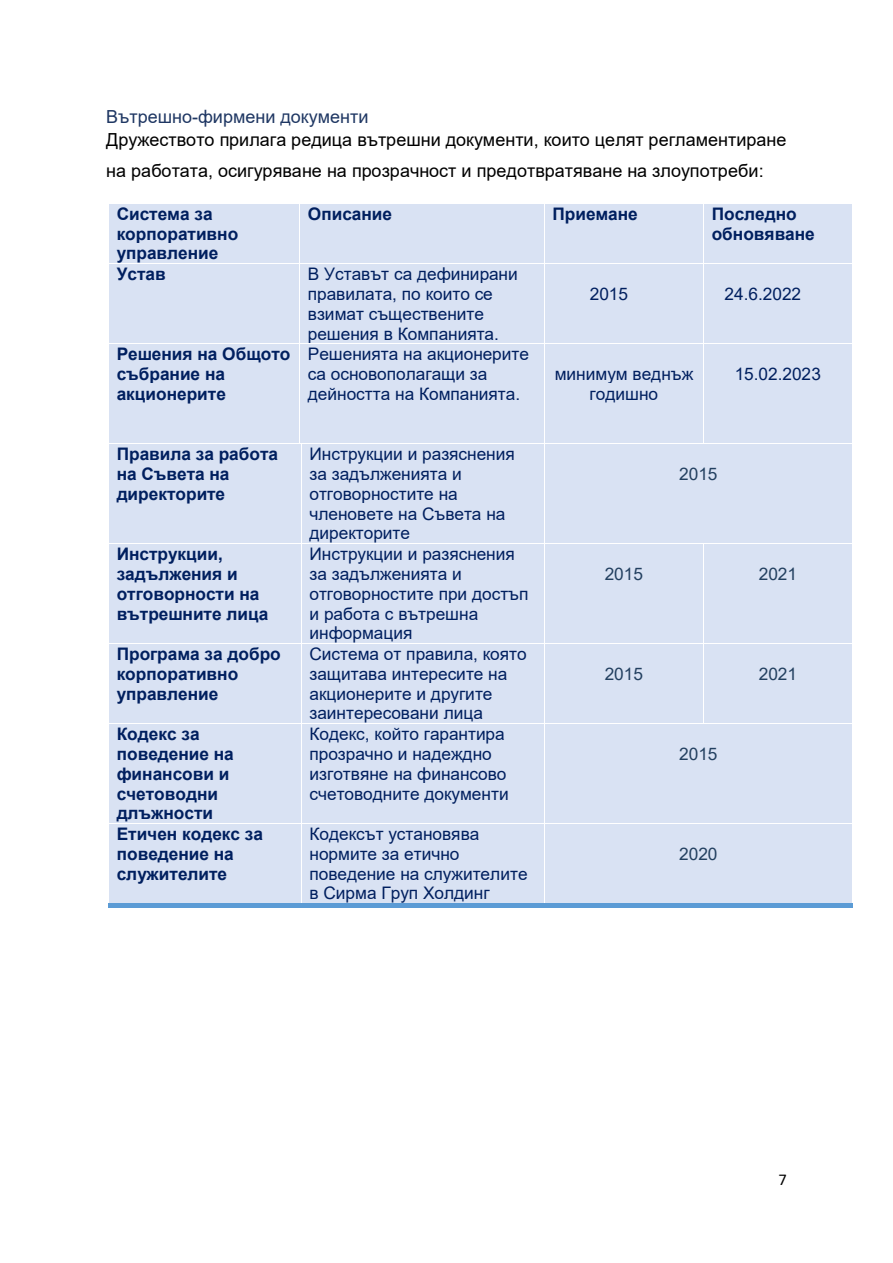
<style>
.page{position:relative;width:893px;height:1263px;background:#fff}
.page>*{position:absolute;margin:0;border:0;box-sizing:border-box;transform-origin:0 0}
.t1{font:18px/30.9px "Arial";color:#000}
.t2{font:18px "Arial";color:#1f3763}
.t3{font:17.25px/19.8px "Arial";color:#001f5f}
.t4{font:700 17.25px/19.8px "Arial";color:#001f5f}
.t5{font:17.25px "Arial";letter-spacing:-.005em;color:#234060}
.t6{font:16.5px "Calibri";color:#000}
</style>
<div class="page">
<div style="left:109px;top:203px;width:190px;height:60px;background:#d9e2f3"></div>
<div style="left:300px;top:203px;width:244px;height:60px;background:#d9e2f3"></div>
<div style="left:545px;top:203px;width:158px;height:60px;background:#d9e2f3"></div>
<div style="left:704px;top:203px;width:148px;height:60px;background:#d9e2f3"></div>
<hr style="left:109px;top:203px;width:190px;height:1px;background:#fff">
<hr style="left:300px;top:203px;width:244px;height:1px;background:#fff">
<hr style="left:544px;top:203px;width:159px;height:1px;background:#fff">
<hr style="left:704px;top:203px;width:148px;height:1px;background:#fff">
<div style="left:109px;top:264px;width:190px;height:79px;background:#d9e2f3"></div>
<div style="left:300px;top:264px;width:244px;height:79px;background:#d9e2f3"></div>
<div style="left:545px;top:264px;width:158px;height:79px;background:#d9e2f3"></div>
<div style="left:704px;top:264px;width:148px;height:79px;background:#d9e2f3"></div>
<div style="left:109px;top:344px;width:190px;height:99px;background:#d9e2f3"></div>
<div style="left:300px;top:344px;width:244px;height:99px;background:#d9e2f3"></div>
<div style="left:545px;top:344px;width:158px;height:99px;background:#d9e2f3"></div>
<div style="left:704px;top:344px;width:148px;height:99px;background:#d9e2f3"></div>
<div style="left:109px;top:444px;width:192px;height:99px;background:#d9e2f3"></div>
<div style="left:302px;top:444px;width:242px;height:99px;background:#d9e2f3"></div>
<div style="left:545px;top:444px;width:307px;height:99px;background:#d9e2f3"></div>
<div style="left:109px;top:544px;width:192px;height:99px;background:#d9e2f3"></div>
<div style="left:302px;top:544px;width:242px;height:99px;background:#d9e2f3"></div>
<div style="left:545px;top:544px;width:158px;height:99px;background:#d9e2f3"></div>
<div style="left:704px;top:544px;width:148px;height:99px;background:#d9e2f3"></div>
<div style="left:109px;top:644px;width:192px;height:79px;background:#d9e2f3"></div>
<div style="left:302px;top:644px;width:242px;height:79px;background:#d9e2f3"></div>
<div style="left:545px;top:644px;width:158px;height:79px;background:#d9e2f3"></div>
<div style="left:704px;top:644px;width:148px;height:79px;background:#d9e2f3"></div>
<div style="left:109px;top:724px;width:192px;height:99px;background:#d9e2f3"></div>
<div style="left:302px;top:724px;width:242px;height:99px;background:#d9e2f3"></div>
<div style="left:545px;top:724px;width:307px;height:99px;background:#d9e2f3"></div>
<div style="left:109px;top:824px;width:192px;height:79px;background:#d9e2f3"></div>
<div style="left:302px;top:824px;width:242px;height:79px;background:#d9e2f3"></div>
<div style="left:545px;top:824px;width:307px;height:79px;background:#d9e2f3"></div>
<hr style="left:108px;top:903px;width:193px;height:4px;background:#5b9bd5">
<svg style="left:301px;top:903px;width:4px;height:4px"></svg>
<hr style="left:305px;top:903px;width:239px;height:4px;background:#5b9bd5">
<svg style="left:544px;top:903px;width:4px;height:4px"></svg>
<hr style="left:548px;top:903px;width:304px;height:4px;background:#5b9bd5">
<p class="t2" style="left:106px;top:104px;width:264px">Вътрешно-фирмени документи</p>
<p class="t1" style="left:106px;top:124px;width:682px">Дружеството прилага редица вътрешни документи, които целят регламентиране на работата, осигуряване на прозрачност и предотвратяване на злоупотреби:</p>
<p class="t4" style="left:117px;top:204px;width:123px">Система за корпоративно управление</p>
<p class="t4" style="left:308px;top:204px;width:86px">Описание</p>
<p class="t4" style="left:552px;top:204px;width:87px">Приемане</p>
<p class="t4" style="left:712px;top:204px;width:105px">Последно обновяване</p>
<p class="t4" style="left:117px;top:264px;width:50px">Устав</p>
<p class="t3" style="left:308px;top:264px;width:211px">В Уставът са дефинирани правилата, по които се взимат съществените решения в Компанията.</p>
<p class="t3" style="left:590px;top:285px;width:40px">2015</p>
<p class="t3" style="left:725px;top:285px;width:78px">24.6.2022</p>
<p class="t4" style="left:117px;top:344px;width:175px">Решения на Общото събрание на акционерите</p>
<p class="t3" style="left:308px;top:344px;width:223px">Решенията на акционерите са основополагащи за дейността на Компанията.</p>
<p class="t4" style="left:117px;top:444px;width:163px">Правила за работа на Съвета на директорите</p>
<p class="t3" style="left:309px;top:444px;width:207px">Инструкции и разяснения за задълженията и отговорностите на членовете на Съвета на директорите</p>
<p class="t4" style="left:117px;top:544px;width:153px">Инструкции, задължения и отговорности на вътрешните лица</p>
<p class="t3" style="left:309px;top:544px;width:220px">Инструкции и разяснения за задълженията и отговорностите при достъп и работа с вътрешна информация</p>
<p class="t4" style="left:117px;top:644px;width:166px">Програма за добро корпоративно управление</p>
<p class="t3" style="left:309px;top:644px;width:219px">Система от правила, която защитава интересите на акционерите и другите заинтересовани лица</p>
<p class="t4" style="left:117px;top:724px;width:119px">Кодекс за поведение на финансови и счетоводни длъжности</p>
<p class="t3" style="left:309px;top:724px;width:201px">Кодекс, който гарантира прозрачно и надеждно изготвяне на финансово счетоводните документи</p>
<p class="t4" style="left:117px;top:824px;width:148px">Етичен кодекс за поведение на служителите</p>
<p class="t3" style="left:309px;top:824px;width:220px">Кодексът установява нормите за етично поведение на служителите в Сирма Груп Холдинг</p>
<p class="t3" style="left:555px;top:364px;width:140px;text-align:center">минимум веднъж годишно</p>
<p class="t3" style="left:735px;top:365px;width:88px">15.02.2023</p>
<p class="t5" style="left:679px;top:467px;width:40px">2015</p>
<p class="t5" style="left:605px;top:567px;width:40px">2015</p>
<p class="t5" style="left:759px;top:567px;width:40px">2021</p>
<p class="t5" style="left:605px;top:667px;width:40px">2015</p>
<p class="t5" style="left:759px;top:667px;width:40px">2021</p>
<p class="t5" style="left:679px;top:747px;width:40px">2015</p>
<p class="t5" style="left:679px;top:847px;width:40px">2020</p>
<p class="t6" style="left:778px;top:1170px;width:10px">7</p>
</div>
